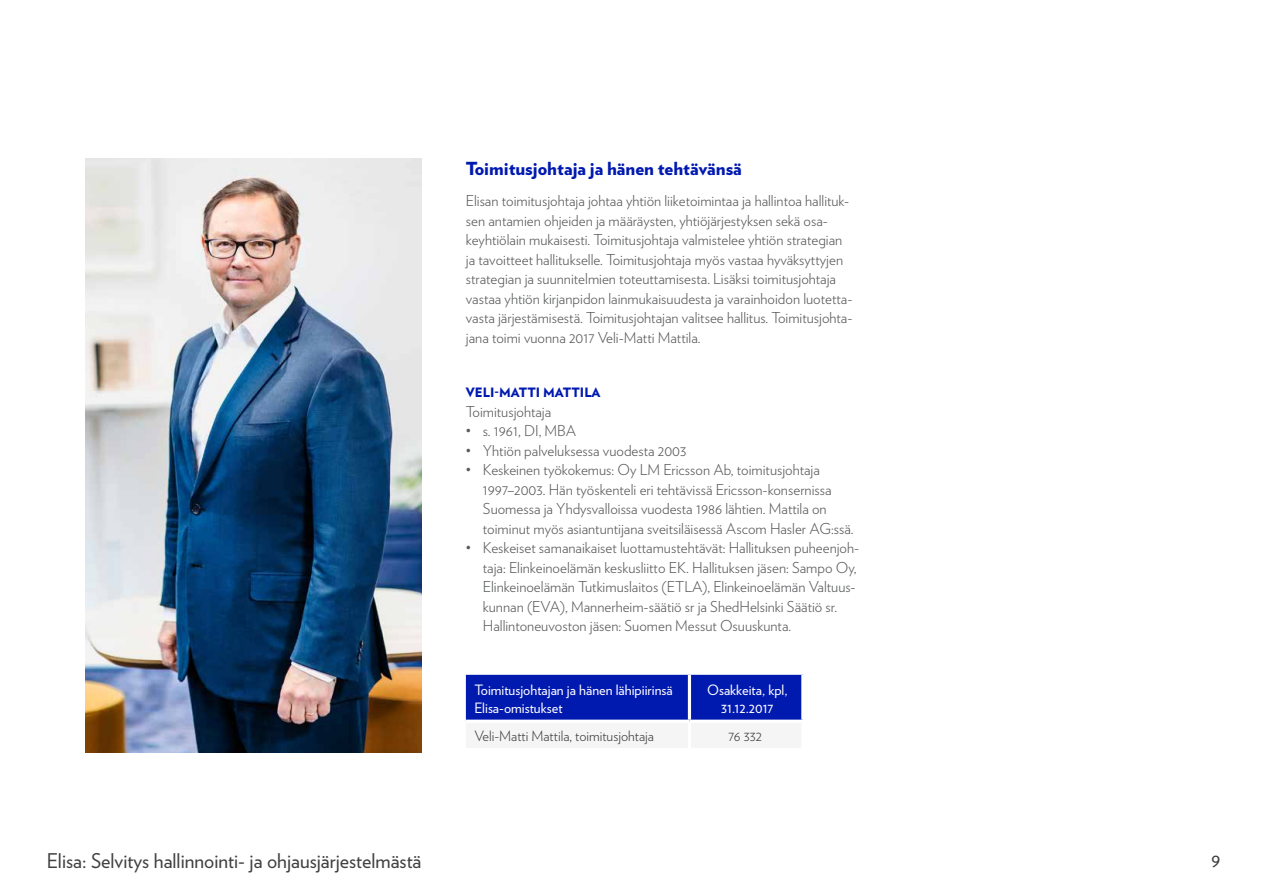
<style>
.page{position:relative;width:1263px;height:893px;background:#fff}
.page>*{position:absolute;margin:0;border:0;box-sizing:border-box;transform-origin:0 0}
.t1{font:20.25px "Verlag";color:#404041}
.t2{font:19.5px "Verlag";color:#404041}
.t3{font:900 18px "Verlag";color:#0019af}
.t4{font:300 15px/19.5px "Verlag";color:#58595b}
.t5{font:14.25px/18px "Verlag";color:#fff}
.t6{font:300 14.25px "Verlag";color:#404041}
.t7{font:900 12.9px "Verlag";color:#0019af}
</style>
<div class="page">
<img style="left:85px;top:158px;width:337px;height:595px">
<div style="left:466px;top:675px;width:335px;height:45px;background:#0019af"></div>
<hr style="left:688px;top:675px;width:3px;height:45px;background:#fff">
<p class="t3" style="left:466px;top:154px;width:277px">Toimitusjohtaja ja hänen tehtävänsä</p>
<p class="t4" style="left:466px;top:190px;width:388px">Elisan toimitusjohtaja johtaa yhtiön liiketoimintaa ja hallintoa hallituk&shy;sen antamien ohjeiden ja määräysten, yhtiöjärjestyksen sekä osa&shy;keyhtiölain mukaisesti. Toimitusjohtaja valmistelee yhtiön strategian ja tavoitteet hallitukselle. Toimitusjohtaja myös vastaa hyväksyttyjen strategian ja suunnitelmien toteuttamisesta. Lisäksi toimitusjohtaja vastaa yhtiön kirjanpidon lainmukaisuudesta ja varainhoidon luotetta&shy;vasta järjestämisestä. Toimitusjohtajan valitsee hallitus. Toimitusjohta&shy;jana toimi vuonna 2017 Veli-Matti Mattila.</p>
<p class="t7" style="left:466px;top:382px;width:136px">VELI-MATTI MATTILA</p>
<p class="t4" style="left:466px;top:401px;width:87px">Toimitusjohtaja</p>
<p class="t4" style="left:466px;top:420px;width:112px">• s. 1961, DI, MBA</p>
<p class="t4" style="left:466px;top:440px;width:222px">• Yhtiön palveluksessa vuodesta 2003</p>
<p class="t4" style="left:483px;top:459px;width:372px;text-indent:-17px">• Keskeinen työkokemus: Oy LM Ericsson Ab, toimitusjohtaja 1997–2003. Hän työskenteli eri tehtävissä Ericsson-konsernissa Suomessa ja Yhdysvalloissa vuodesta 1986 lähtien. Mattila on toiminut myös asiantuntijana sveitsiläisessä Ascom Hasler AG:ssä.</p>
<p class="t4" style="left:483px;top:537px;width:378px;text-indent:-17px">• Keskeiset samanaikaiset luottamustehtävät: Hallituksen puheenjoh&shy;taja: Elinkeinoelämän keskusliitto EK. Hallituksen jäsen: Sampo Oy, Elinkeinoelämän Tutkimuslaitos (ETLA), Elinkeinoelämän Valtuus&shy;kunnan (EVA), Mannerheim-säätiö sr ja ShedHelsinki Säätiö sr.<br>Hallintoneuvoston jäsen: Suomen Messut Osuuskunta.</p>
<p class="t5" style="left:474px;top:680px;width:200px">Toimitusjohtajan ja hänen lähipiirinsä<br>Elisa-omistukset</p>
<p class="t5" style="left:707px;top:680px;width:82px;text-align:center">Osakkeita, kpl,<br>31.12.2017</p>
<p class="t6" style="left:474px;top:725px;width:181px">Veli-Matti Mattila, toimitusjohtaja</p>
<p class="t6" style="left:728px;top:725px;width:35px">76 332</p>
<h1 class="t1" style="left:47px;top:845px;width:376px">Elisa: Selvitys hallinnointi- ja ohjausjärjestelmästä</h1>
<h2 class="t2" style="left:1211px;top:845px;width:11px">9</h2>
</div>
